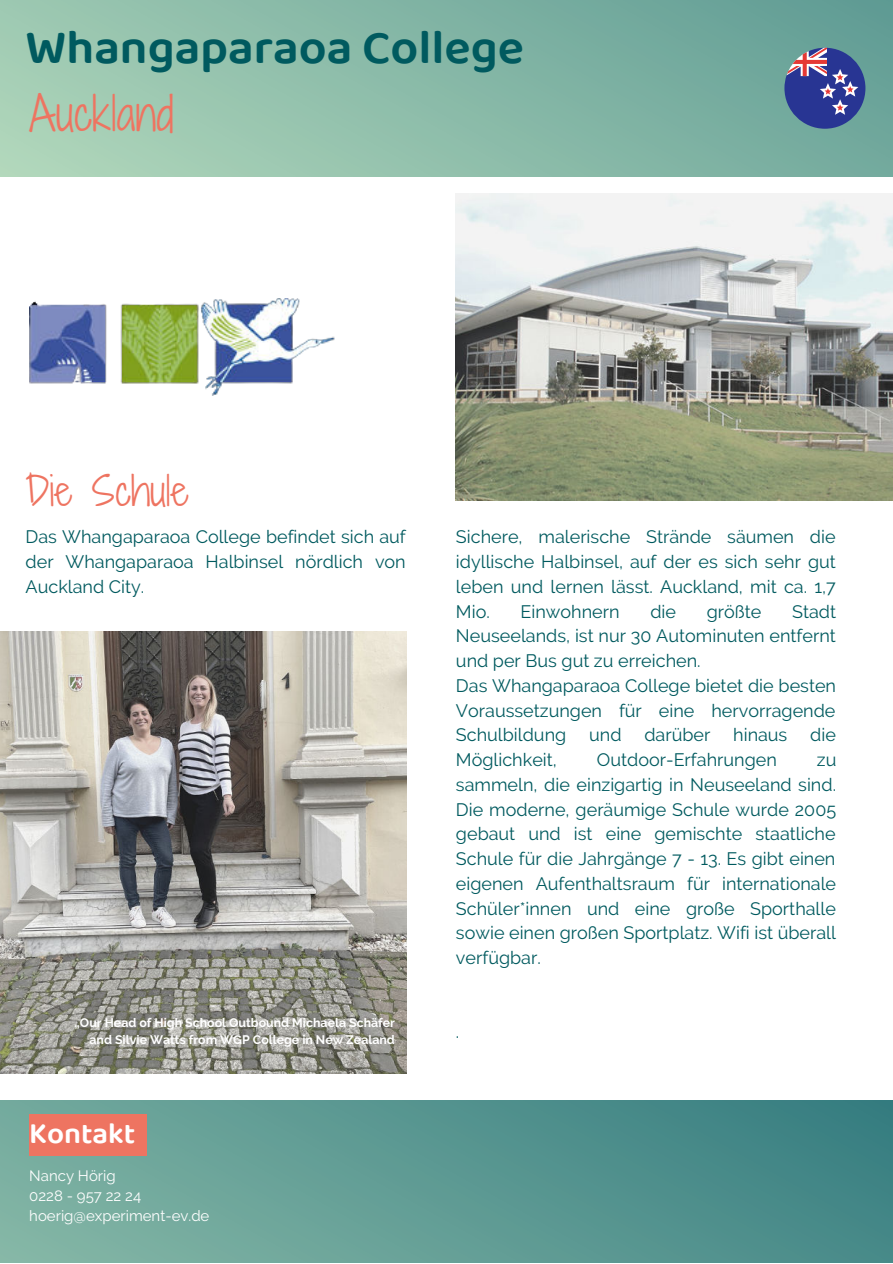
<style>
.page{position:relative;width:893px;height:1264px;background:#fff}
.page>*{position:absolute;margin:0;border:0;box-sizing:border-box;transform-origin:0 0}
.t1{font:600 49.05px "Baloo Tamma 2";color:#005a5f}
.t2{font:45px "Shadows Into Light Two";color:#ee7461}
.t3{font:39px "Shadows Into Light Two";color:#ee7461}
.t4{font:600 30px "Baloo Tamma 2";color:#fff}
.t5{font:18px/24.8px "Raleway";color:#005a5f;text-align:justify}
.t6{font:15px/20.2px "Raleway";color:#fff}
.t7{font:700 12.3px/16.5px "Raleway";color:#fff;text-align:right}
</style>
<div class="page">
<div style="left:0;top:0;width:892px;height:177px;background:linear-gradient(to right,#a8d1b7,#69a298)"></div>
<svg style="left:784px;top:48px;width:81px;height:81px;background:#56619a"></svg>
<div style="left:0;top:1099px;width:892px;height:163px;background:linear-gradient(to right,#7fb1a2,#3c8284)"></div>
<div style="left:29px;top:1113px;width:118px;height:42px;background:#ee7461"></div>
<img style="left:456px;top:193px;width:436px;height:307px">
<img style="left:29px;top:299px;width:305px;height:96px">
<img style="left:0;top:631px;width:406px;height:442px">
<h1 class="t1" style="left:26px;top:17px;width:500px">Whangaparaoa College</h1>
<h2 class="t2" style="left:29px;top:81px;width:146px">Auckland</h2>
<h3 class="t3" style="left:26px;top:463px;width:165px">Die Schule</h3>
<p class="t5" style="left:26px;top:524px;width:382px">Das Whangaparaoa College befindet sich auf der Whangaparaoa Halbinsel nördlich von Auckland City.</p>
<p class="t5" style="left:456px;top:524px;width:381px">Sichere, malerische Strände säumen die idyllische Halbinsel, auf der es sich sehr gut leben und lernen lässt. Auckland, mit ca. 1,7<br>Mio.</p>
<p class="t5" style="left:456px;top:599px;width:381px;text-align:left;text-indent:336px">Stadt<br>Neuseelands, ist nur 30 Autominuten entfernt und per Bus gut zu erreichen.<br>Das Whangaparaoa College bietet die besten<br>Voraussetzungen für eine hervorragende<br>Schulbildung</p>
<p class="t5" style="left:520px;top:599px;width:101px">Einwohnern</p>
<p class="t5" style="left:650px;top:599px;width:27px">die</p>
<p class="t5" style="left:706px;top:599px;width:56px">größte</p>
<p class="t5" style="left:589px;top:722px;width:34px">und</p>
<p class="t5" style="left:644px;top:722px;width:67px">darüber</p>
<p class="t5" style="left:733px;top:722px;width:56px">hinaus</p>
<p class="t5" style="left:810px;top:722px;width:27px">die</p>
<p class="t7" style="left:75px;top:1014px;width:322px">„Our Head of High School Outbound Michaela Schäfer and Silvie Watts from WGP College in New Zealand</p>
<h3 class="t4" style="left:29px;top:1114px;width:108px">Kontakt</h3>
<p class="t6" style="left:29px;top:1165px;width:182px">Nancy Hörig<br>0228 - 957 22 24 hoerig@experiment-ev.de</p>
<p class="t5" style="left:456px;top:747px;width:102px">Möglichkeit,</p>
<p class="t5" style="left:597px;top:747px;width:181px">Outdoor-Erfahrungen</p>
<p class="t5" style="left:456px;top:747px;width:382px;text-indent:361px">zu sammeln, die einzigartig in Neuseeland sind.<br>Die moderne, geräumige Schule wurde 2005 gebaut und ist eine gemischte staatliche Schule für die Jahrgänge 7 - 13. Es gibt einen eigenen Aufenthaltsraum für internationale Schüler*innen und eine große Sporthalle sowie einen großen Sportplatz. Wifi ist überall verfügbar.</p>
<p class="t5" style="left:456px;top:1019px;width:5px">.</p>
</div>
